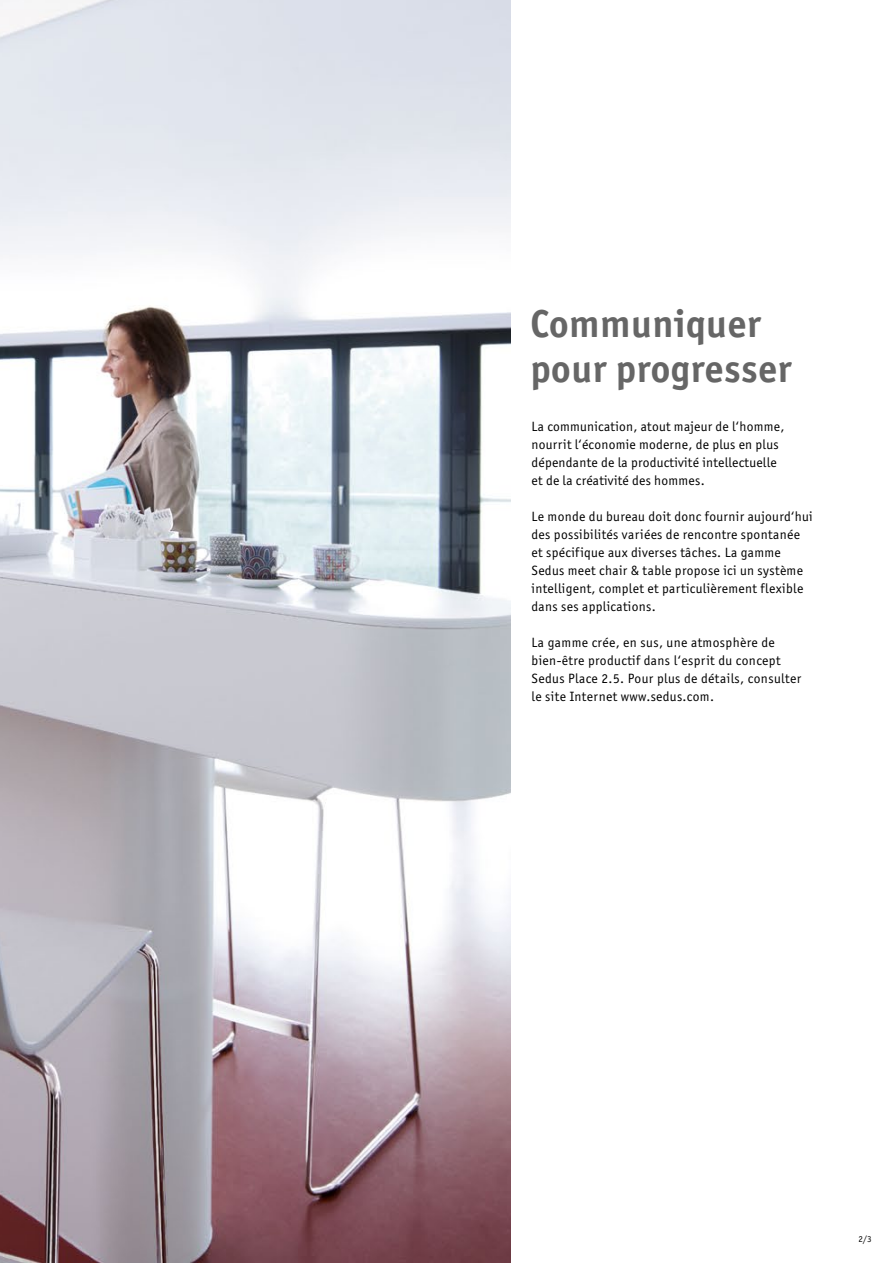
<style>
.page{position:relative;width:893px;height:1263px;background:#fff}
.page>*{position:absolute;margin:0;border:0;box-sizing:border-box;transform-origin:0 0}
.Headline_26pt{font:700 39px/45px "Officina San Itc T";letter-spacing:.015em;color:#666}
.Copy_12pt{font:13.5px/18px "Officina San Itc T";letter-spacing:.025em;color:#000}
.t1{font:9px "Officina San Itc T";color:#000}
</style>
<div class="page">
<img style="left:0;top:0;width:510px;height:1263px">
<p class="Headline_26pt" style="left:530px;top:301px;width:262px">Communiquer pour progresser</p>
<p class="Copy_12pt" style="left:531px;top:418px;width:254px">La communication, atout majeur de l‘homme, nourrit l‘économie moderne, de plus en plus dépendante de la productivité intellectuelle et de la créativité des hommes.</p>
<p class="Copy_12pt" style="left:531px;top:508px;width:283px">Le monde du bureau doit donc fournir aujourd‘hui des possibilités variées de rencontre spontanée et spécifique aux diverses tâches. La gamme Sedus meet chair &amp; table propose ici un système intelligent, complet et particulièrement flexible dans ses applications.</p>
<p class="Copy_12pt" style="left:531px;top:634px;width:271px">La gamme crée, en sus, une atmosphère de bien-être productif dans l‘esprit du concept Sedus Place 2.5. Pour plus de détails, consulter le site Internet www.sedus.com.</p>
<p class="t1" style="left:858px;top:1233px;width:15px">2/3</p>
</div>
